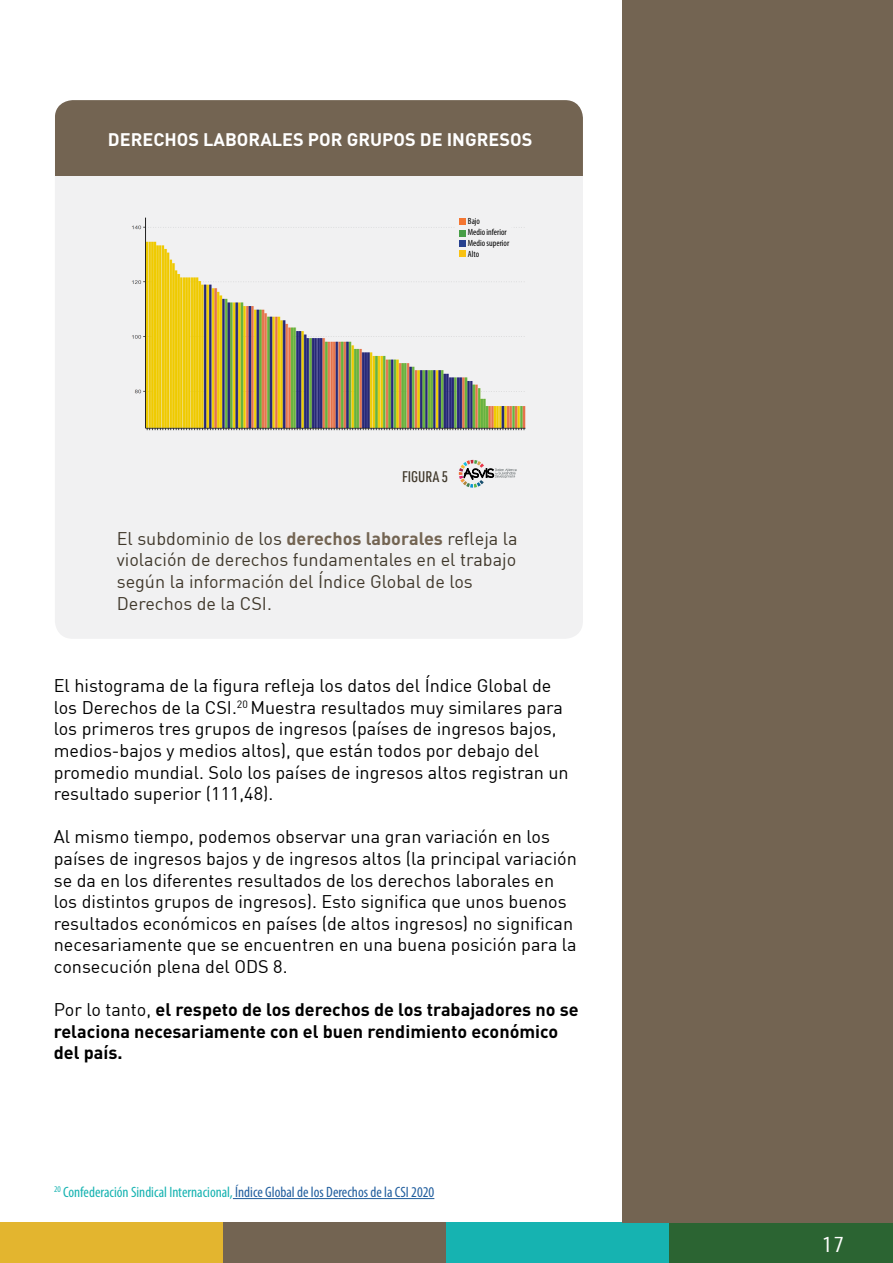
<style>
.page{position:relative;width:893px;height:1263px;background:#fff}
.page>*{position:absolute;margin:0;border:0;box-sizing:border-box;transform-origin:0 0}
.t1{font:21px "URWDINW05";color:#fff}
.t2{font:18px/21.6px "DIN";color:#000}
.t3{font:18px/21.6px "DIN";color:#40382b}
.t4{font:700 18px/21.6px "DIN";color:#000}
.t5{font:700 18px "DIN";color:#fff}
.t6{font:condensed 15px "Myriad Pro";color:#215e9e}
.t7{font:500 15px "URWDIN Cond W05";color:#40382b}
.INDICE_MIO{font:condensed 9px "Myriad Pro";color:#000}
.s1{font-weight:700;color:#736452}
.s2{font-weight:400}
.s3{color:#16b3b1}
</style>
<div class="page">
<div style="left:0;top:1222px;width:223px;height:41px;background:#e3b52f"></div>
<div style="left:223px;top:1222px;width:223px;height:41px;background:#736452"></div>
<div style="left:446px;top:1222px;width:224px;height:41px;background:#16b3b1"></div>
<div style="left:670px;top:1222px;width:223px;height:41px;background:#2b6432"></div>
<div style="left:622px;top:0;width:271px;height:1222px;background:#736452"></div>
<hr style="left:233px;top:1198px;width:201px;height:1px;background:#215e9e">
<div style="left:55px;top:100px;width:528px;height:539px;background:#f1f1f2;border-radius:18px"></div>
<div style="left:55px;top:100px;width:528px;height:75px;background:#736452"></div>
<svg style="left:459px;top:460px;width:58px;height:28px"></svg>
<img style="left:131px;top:217px;width:395px;height:214px">
<div style="left:456px;top:215px;width:52px;height:45px;background:#f1f1f2"></div>
<svg style="left:459px;top:219px;width:6px;height:17px"></svg>
<div style="left:459px;top:240px;width:7px;height:7px;background:#25408f"></div>
<div style="left:459px;top:250px;width:7px;height:7px;background:#f9c213"></div>
<p class="t5" style="left:108px;top:127px;width:426px">DERECHOS LABORALES POR GRUPOS DE INGRESOS</p>
<p class="INDICE_MIO" style="left:468px;top:216px;width:14px">Bajo</p>
<p class="INDICE_MIO" style="left:468px;top:227px;width:40px">Medio inferior</p>
<p class="INDICE_MIO" style="left:468px;top:237px;width:43px">Medio superior</p>
<p class="INDICE_MIO" style="left:468px;top:248px;width:13px">Alto</p>
<p class="t7" style="left:402px;top:467px;width:48px">FIGURA 5</p>
<p class="t3" style="left:117px;top:527px;width:402px">El subdominio de los <span class="s1">derechos laborales</span> refleja la violación de derechos fundamentales en el trabajo según la información del Índice Global de los Derechos de la CSI.</p>
<p class="t2" style="left:54px;top:674px;width:516px">El histograma de la figura refleja los datos del Índice Global de los Derechos de la CSI.<sup>20</sup> Muestra resultados muy similares para los primeros tres grupos de ingresos (países de ingresos bajos, medios-bajos y medios altos), que están todos por debajo del promedio mundial. Solo los países de ingresos altos registran un resultado superior (111,48).</p>
<p class="t2" style="left:54px;top:826px;width:525px">Al mismo tiempo, podemos observar una gran variación en los países de ingresos bajos y de ingresos altos (la principal variación se da en los diferentes resultados de los derechos laborales en los distintos grupos de ingresos). Esto significa que unos buenos resultados económicos en países (de altos ingresos) no significan necesariamente que se encuentren en una buena posición para la consecución plena del ODS 8.</p>
<p class="t4" style="left:54px;top:998px;width:526px"><span class="s2">Por lo tanto,</span> el respeto de los derechos de los trabajadores no se relaciona necesariamente con el buen rendimiento económico del país.</p>
<p class="t6" style="left:54px;top:1183px;width:382px"><sup>20</sup> <span class="s3">Confederación Sindical Internacional,</span> Índice Global de los Derechos de la CSI 2020</p>
<p class="t1" style="left:822px;top:1231px;width:24px">17</p>
</div>
